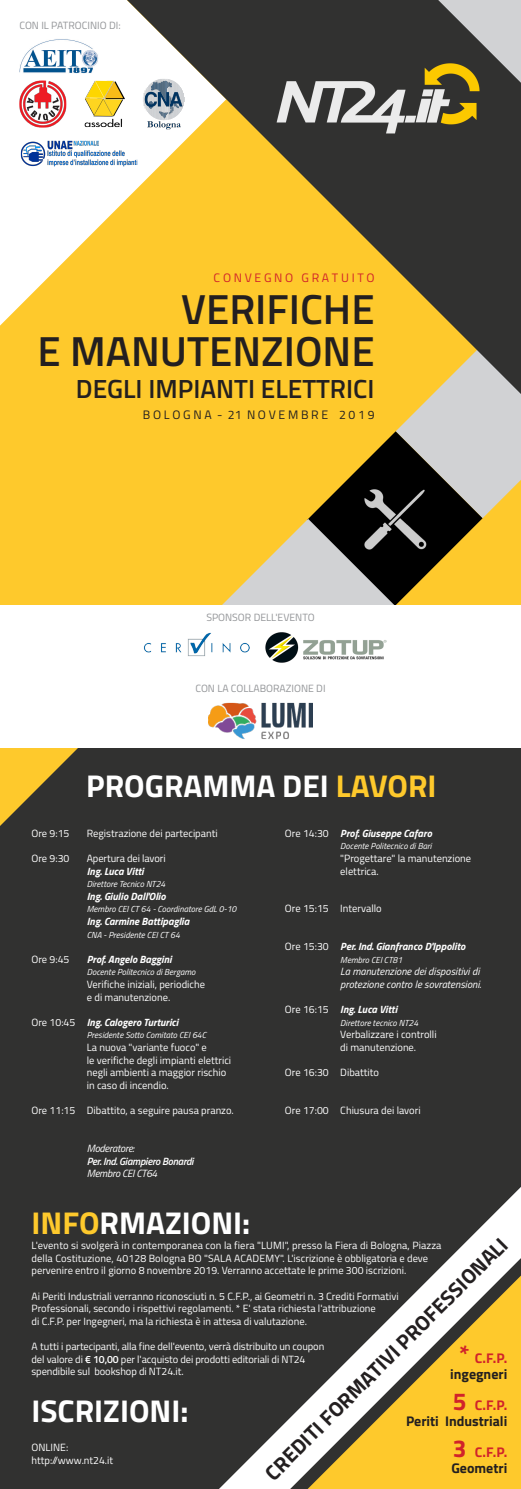
<style>
.page{position:relative;width:521px;height:1489px;background:#fff}
.page>*{position:absolute;margin:0;border:0;box-sizing:border-box;transform-origin:0 0}
.t1{font:600 42px "Titillium";color:#231f20}
.t2{font:700 31.5px "Titillium";color:#fff}
.t3{font:600 26.25px "Titillium";color:#231f20}
.t4{font:700 24.5px "Titillium";color:#d1232a}
.t5{font:700 21px "Titillium";color:#231f20}
.t6{font:700 14px "Titillium";color:#231f20}
.t7{font:700 14px "Titillium";color:#d1232a}
.t8{font:12.25px "Titillium";letter-spacing:.22em;color:#231f20}
.t9{font:12.25px "Titillium";color:#d1232a}
.t10{font:10.5px/12.6px "Titillium";color:#fff}
.t11{font:italic 700 10.5px "Titillium";color:#fff}
.t12{font:italic 10.5px/12.6px "Titillium";color:#fff}
.t13{font:10.5px "Titillium";color:#939598}
.t14{font:italic 10.5px "Titillium";letter-spacing:-.025em;color:#fff}
.t15{font:italic 600 10.5px "Titillium";letter-spacing:-.025em;color:#fff}
.t16{font:italic 8.75px "Titillium";color:#fff}
.s1{color:#fec92c}
.s2{font-weight:600}
.s3{font-size:24.5px}
</style>
<div class="page">
<div style="left:0;top:0;width:521px;height:607px;background:#fec92c"></div>
<svg style="left:0;top:0;width:127px;height:325px;fill:#fff"></svg>
<svg style="left:308px;top:394px;width:213px;height:125px"></svg>
<svg style="left:222px;top:519px;width:260px;height:86px"></svg>
<svg style="left:127px;top:0;width:394px;height:394px"></svg>
<svg style="left:438px;top:0;width:83px;height:83px;background:#929293"></svg>
<img style="left:274px;top:54px;width:207px;height:84px">
<div style="left:0;top:709px;width:521px;height:779px;background:#313130"></div>
<svg style="left:0;top:747px;width:128px;height:79px"></svg>
<div style="left:0;top:605px;width:521px;height:142px;background:#fff"></div>
<svg style="left:220px;top:1187px;width:301px;height:301px"></svg>
<img style="left:362px;top:488px;width:65px;height:61px">
<img style="left:12px;top:80px;width:47px;height:49px">
<img style="left:59px;top:80px;width:73px;height:44px">
<img style="left:132px;top:75px;width:59px;height:57px">
<img style="left:20px;top:38px;width:78px;height:35px">
<img style="left:20px;top:124px;width:119px;height:59px">
<img style="left:144px;top:632px;width:105px;height:24px">
<img style="left:265px;top:632px;width:122px;height:30px">
<img style="left:209px;top:702px;width:103px;height:37px">
<p class="t13" style="left:19px;top:17px;width:103px">CON IL PATROCINIO DI:</p>
<p class="t9" style="left:214px;top:269px;width:81px">OC N GEV N O</p>
<p class="t1" style="left:181px;top:278px;width:195px">VERIFICHE</p>
<p class="t1" style="left:38px;top:320px;width:338px">E MANUTENZIONE</p>
<p class="t3" style="left:76px;top:369px;width:300px">DEGLI IMPIANTI ELETTRICI</p>
<p class="t8" style="left:339px;top:405px;width:37px">9102</p>
<p class="t9" style="left:301px;top:269px;width:75px">G R UTA OT I</p>
<p class="t8" style="left:143px;top:405px;width:187px">BO OL GN -A 21 NO MEV BRE</p>
<p class="t13" style="left:206px;top:609px;width:110px">SPONSOR DELL'EVENTO</p>
<p class="t13" style="left:195px;top:680px;width:132px">CON LA COLLABORAZIONE DI</p>
<p class="t2" style="left:86px;top:762px;width:352px">PROGRAMMA DEI <span class="s1">LAVORI</span></p>
<p class="t10" style="left:32px;top:826px;width:39px">Ore 9:15</p>
<p class="t10" style="left:32px;top:851px;width:39px">Ore 9:30</p>
<p class="t10" style="left:32px;top:952px;width:39px">Ore 9:45</p>
<p class="t10" style="left:32px;top:1015px;width:45px">Ore 10:45</p>
<p class="t10" style="left:32px;top:1103px;width:45px">Ore 11:15</p>
<p class="t10" style="left:87px;top:826px;width:132px">Registrazione dei partecipanti</p>
<p class="t10" style="left:87px;top:851px;width:80px">Apertura dei lavori</p>
<p class="t11" style="left:87px;top:862px;width:58px">Ing. Luca Vitti</p>
<p class="t16" style="left:87px;top:877px;width:80px">Direttore Tecnico NT24</p>
<p class="t11" style="left:87px;top:887px;width:80px">Ing. Giulio Dall'Olio</p>
<p class="t16" style="left:87px;top:902px;width:151px">Membro CEI CT 64 - Coordinatore GdL 0-10</p>
<p class="t11" style="left:87px;top:913px;width:104px">Ing. Carmine Battipaglia</p>
<p class="t16" style="left:87px;top:928px;width:95px">CNA - Presidente CEI CT 64</p>
<p class="t11" style="left:87px;top:950px;width:86px">Prof. Angelo Baggini</p>
<p class="t16" style="left:87px;top:965px;width:110px">Docente Politecnico di Bergamo</p>
<p class="t10" style="left:87px;top:977px;width:120px">Verifiche iniziali, periodiche</p>
<p class="t10" style="left:87px;top:990px;width:85px">e di manutenzione.</p>
<p class="t11" style="left:87px;top:1013px;width:93px">Ing. Calogero Turturici</p>
<p class="t16" style="left:87px;top:1028px;width:121px">Presidente Sotto Comitato CEI 64C</p>
<p class="t10" style="left:87px;top:1040px;width:122px">La nuova "variante fuoco e"</p>
<p class="t10" style="left:87px;top:1053px;width:146px">le verifiche degli impianti elettrici</p>
<p class="t10" style="left:87px;top:1065px;width:141px">negli ambienti a maggior rischio</p>
<p class="t10" style="left:87px;top:1078px;width:84px">in caso di incendio.</p>
<p class="t10" style="left:87px;top:1103px;width:149px">Dibattito a, seguire pausa pranzo.</p>
<p class="t14" style="left:87px;top:1140px;width:49px">Moderatore:</p>
<p class="t15" style="left:87px;top:1152px;width:108px">Per. Ind. Giampiero Bonardi</p>
<p class="t14" style="left:87px;top:1165px;width:72px">Membro CEI CT64</p>
<p class="t10" style="left:285px;top:826px;width:45px">Ore 14:30</p>
<p class="t10" style="left:285px;top:901px;width:45px">Ore 15:15</p>
<p class="t10" style="left:285px;top:939px;width:45px">Ore 15:30</p>
<p class="t10" style="left:285px;top:1002px;width:45px">Ore 16:15</p>
<p class="t10" style="left:285px;top:1065px;width:45px">Ore 16:30</p>
<p class="t10" style="left:285px;top:1103px;width:45px">Ore 17:00</p>
<p class="t11" style="left:340px;top:824px;width:93px">Prof. Giuseppe Cafaro</p>
<p class="t16" style="left:340px;top:839px;width:93px">Docente Politecnico di Bari</p>
<p class="t10" style="left:340px;top:851px;width:132px">"Progettare" la manutenzione elettrica.</p>
<p class="t10" style="left:340px;top:901px;width:43px">Intervallo</p>
<p class="t11" style="left:340px;top:938px;width:126px">Per. Ind. Gianfranco 'DIppolito</p>
<p class="t16" style="left:340px;top:953px;width:63px">Membro CEI CT81</p>
<p class="t12" style="left:340px;top:964px;width:143px">La manutenzione dei dispositivi di protezione contro le sovratensioni.</p>
<p class="t11" style="left:340px;top:1001px;width:58px">Ing. Luca Vitti</p>
<p class="t16" style="left:340px;top:1016px;width:79px">Direttore tecnico NT24</p>
<p class="t10" style="left:340px;top:1027px;width:98px">Verbalizzare i controlli</p>
<p class="t10" style="left:340px;top:1040px;width:77px">di manutenzione.</p>
<p class="t10" style="left:340px;top:1065px;width:40px">Dibattito</p>
<p class="t10" style="left:340px;top:1103px;width:82px">Chiusura dei lavori</p>
<p class="t2" style="left:32px;top:1198px;width:220px"><span class="s1">INFO</span>RMAZIONI:</p>
<p class="t5" style="left:257px;top:1464px;width:334px;rotate:-45deg">CREDITI FORMATIVI PROFESSIONALI</p>
<p class="t10" style="left:32px;top:1238px;width:411px">'Levento si svolgerà in contemporanea con la fiera "LUMI ," presso la Fiera di Bologna, Piazza della Costituzione, 40128 Bologna BO "SALA ACADEMY 'L." iscrizione è obbligatoria e deve pervenire entro il giorno 8 novembre 2019. Verranno accettate le prime 300 iscrizioni.</p>
<p class="t10" style="left:32px;top:1289px;width:369px">Ai Periti Industriali verranno riconosciuti P.F.C5.n ., ai Geometri 3.n Crediti Formativi</p>
<p class="t10" style="left:32px;top:1301px;width:346px">Professionali, secondo i rispettivi regolamenti. * E' stata richiesta 'l attribuzione</p>
<p class="t10" style="left:32px;top:1314px;width:277px">di .P.F.C per Ingegneri, ma la richiesta inè attesa di valutazione.</p>
<p class="t10" style="left:32px;top:1339px;width:294px">A tutti i partecipanti, alla fine dell'evento, verrà distribuito un coupon</p>
<p class="t10" style="left:32px;top:1352px;width:275px">del valore di <span class="s2">€ 10,00</span> per 'l acquisto dei prodotti editoriali di NT24</p>
<p class="t10" style="left:32px;top:1364px;width:154px">spendibile sul bookshop di NT24. .i t</p>
<p class="t4" style="left:459px;top:1335px;width:12px">*</p>
<p class="t6" style="left:450px;top:1362px;width:59px">ingegneri</p>
<p class="t7" style="left:453px;top:1394px;width:56px">.P.F.C<span class="s3">5</span></p>
<p class="t6" style="left:406px;top:1409px;width:103px">Periti Industriali</p>
<p class="t7" style="left:453px;top:1441px;width:56px">.P.F.C<span class="s3">3</span></p>
<p class="t6" style="left:451px;top:1457px;width:57px">Geometri</p>
<p class="t7" style="left:475px;top:1346px;width:34px">.P.F.C</p>
<p class="t2" style="left:32px;top:1386px;width:158px">ISCRIZIONI:</p>
<p class="t10" style="left:32px;top:1440px;width:38px">ONLINE:</p>
<p class="t10" style="left:32px;top:1452px;width:83px">http://www.nt24.it</p>
</div>
